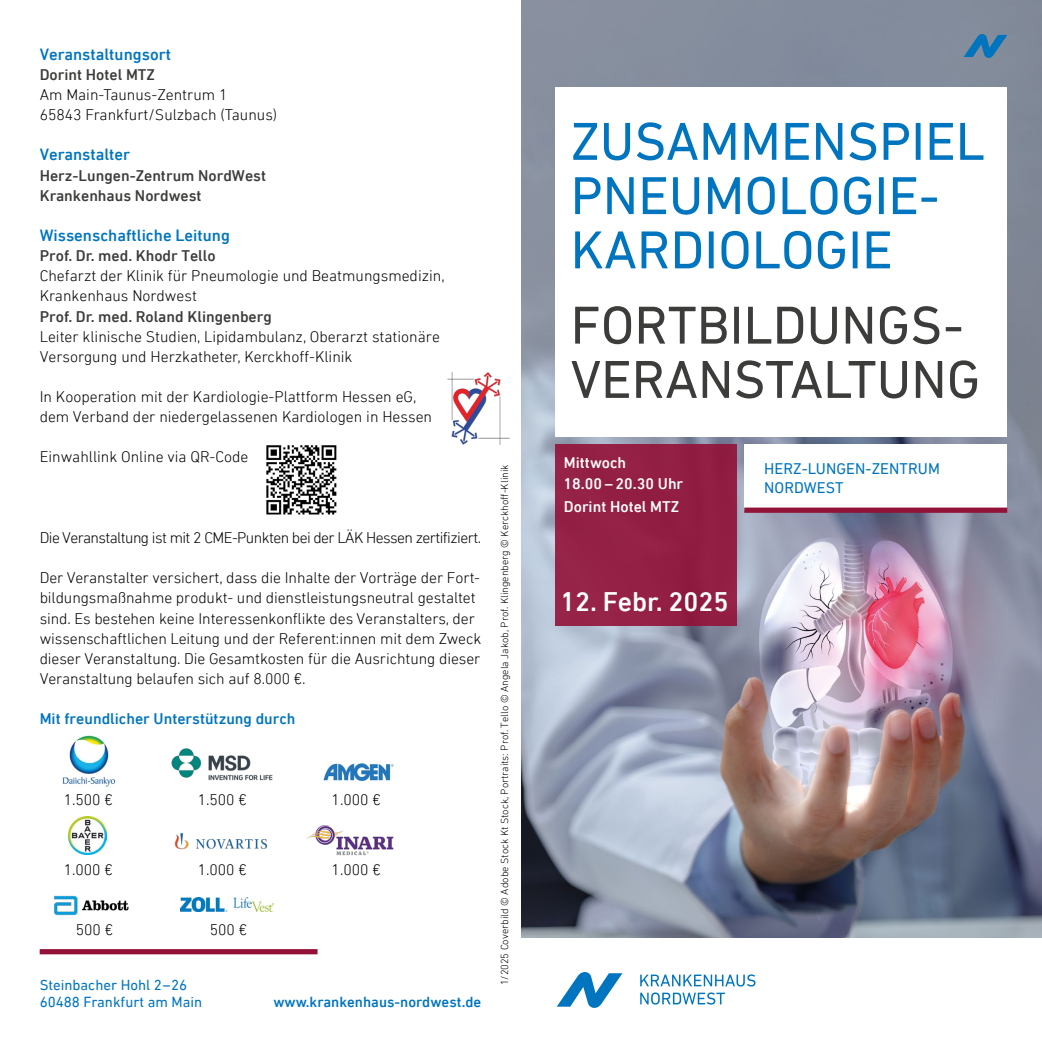
<style>
.page{position:relative;width:1042px;height:1042px;background:#fff}
.page>*{position:absolute;margin:0;border:0;box-sizing:border-box;transform-origin:0 0}
.t1{font:54.25px/54.2px "DIN Next LT Pro";color:#0075bf}
.t2{font:54.25px/54.2px "DIN Next LT Pro";color:#3c3c3b}
.t3{font:500 27.47px "DIN Next LT Pro";letter-spacing:-.005em;color:#fff}
.t4{font:500 16.62px "DIN Next LT Pro";color:#0075bf}
.t5{font:300 15.75px/20.1px "DIN Next LT Pro";letter-spacing:-.005em;color:#000}
.t6{font:500 15.75px/20.1px "DIN Next LT Pro";color:#3c3c3b}
.t7{font:300 15.75px "DIN Next LT Pro";letter-spacing:-.035em;color:#000}
.t8{font:500 15.75px/21px "DIN Next LT Pro";color:#fff}
.t9{font:500 15.75px "DIN Next LT Pro";color:#0075bf}
.t10{font:15.75px/19.2px "DIN Next LT Pro";letter-spacing:.005em;color:#0075bf}
.t11{font:14.88px/17.5px "DIN Next LT Pro";color:#0075bf}
.t12{font:500 14.88px "DIN Next LT Pro";color:#0075bf}
.t13{font:300 10.5px "DIN Next LT Pro";color:#000}
</style>
<div class="page">
<img style="left:521px;top:0;width:521px;height:937px">
<div style="left:40px;top:949px;width:277px;height:5px;background:#931238"></div>
<img style="left:266px;top:445px;width:71px;height:70px">
<img style="left:447px;top:372px;width:63px;height:72px">
<div style="left:744px;top:444px;width:263px;height:66px;background:#fff"></div>
<div style="left:744px;top:507px;width:263px;height:6px;background:#931238"></div>
<img style="left:323px;top:763px;width:71px;height:19px">
<img style="left:171px;top:748px;width:102px;height:33px">
<img style="left:62px;top:735px;width:54px;height:52px">
<img style="left:68px;top:816px;width:39px;height:38px">
<img style="left:307px;top:825px;width:87px;height:31px">
<img style="left:175px;top:833px;width:93px;height:16px">
<img style="left:181px;top:898px;width:92px;height:14px">
<img style="left:54px;top:895px;width:75px;height:21px">
<svg style="left:557px;top:972px;width:65px;height:36px"></svg>
<svg style="left:640px;top:974px;width:115px;height:12px"></svg>
<svg style="left:640px;top:992px;width:85px;height:12px"></svg>
<div style="left:556px;top:87px;width:451px;height:350px;background:#fff"></div>
<div style="left:556px;top:444px;width:181px;height:182px;background:#932044"></div>
<svg style="left:963px;top:32px;width:44px;height:27px"></svg>
<p class="t4" style="left:40px;top:45px;width:133px">Veranstaltungsort</p>
<p class="t6" style="left:40px;top:64px;width:117px">Dorint Hotel MTZ</p>
<p class="t5" style="left:40px;top:84px;width:239px">Am Main-Taunus-Zentrum 1<br>65843 Frankfurt/Sulzbach (Taunus)</p>
<p class="t4" style="left:40px;top:145px;width:92px">Veranstalter</p>
<p class="t6" style="left:40px;top:165px;width:228px">Herz-Lungen-Zentrum NordWest<br>Krankenhaus Nordwest</p>
<p class="t4" style="left:40px;top:226px;width:192px">Wissenschaftliche Leitung</p>
<p class="t6" style="left:40px;top:246px;width:177px">Prof. Dr. med. Khodr Tello</p>
<p class="t5" style="left:40px;top:266px;width:406px">Chefarzt der Klinik für Pneumologie und Beatmungsmedizin,<br>Krankenhaus Nordwest</p>
<p class="t6" style="left:40px;top:306px;width:234px">Prof. Dr. med. Roland Klingenberg</p>
<p class="t5" style="left:40px;top:326px;width:402px">Leiter klinische Studien, Lipidambulanz, Oberarzt stationäre<br>Versorgung und Herzkatheter, Kerckhoff-Klinik</p>
<p class="t5" style="left:40px;top:386px;width:394px">In Kooperation mit der Kardiologie-Plattform Hessen eG, dem Verband der niedergelassenen Kardiologen in Hessen</p>
<p class="t5" style="left:40px;top:447px;width:210px">Einwahllink Online via QR-Code</p>
<p class="t7" style="left:40px;top:528px;width:443px">Die Veranstaltung ist mit 2 CME-Punkten bei der LÄK Hessen zertifiziert.</p>
<p class="t5" style="left:40px;top:568px;width:443px">Der Veranstalter versichert, dass die Inhalte der Vorträge der Fort&shy;bildungsmaßnahme produkt- und dienstleistungsneutral gestaltet sind. Es bestehen keine Interessenkonflikte des Veranstalters, der wissenschaftlichen Leitung und der Referent:innen mit dem Zweck dieser Veranstaltung. Die Gesamtkosten für die Ausrichtung dieser Veranstaltung belaufen sich auf 8.000 €.</p>
<p class="t9" style="left:40px;top:710px;width:257px">Mit freundlicher Unterstützung durch</p>
<p class="t5" style="left:64px;top:789px;width:51px">1.500 €</p>
<p class="t5" style="left:198px;top:789px;width:51px">1.500 €</p>
<p class="t5" style="left:332px;top:789px;width:51px">1.000 €</p>
<p class="t5" style="left:64px;top:859px;width:51px">1.000 €</p>
<p class="t5" style="left:198px;top:859px;width:51px">1.000 €</p>
<p class="t5" style="left:332px;top:859px;width:51px">1.000 €</p>
<p class="t5" style="left:76px;top:920px;width:39px">500 €</p>
<p class="t5" style="left:210px;top:920px;width:39px">500 €</p>
<p class="t11" style="left:40px;top:976px;width:164px">Steinbacher Hohl 2–26<br>60488 Frankfurt am Main</p>
<p class="t12" style="left:273px;top:993px;width:209px">www.krankenhaus-nordwest.de</p>
<h1 class="t1" style="left:570px;top:114px;width:416px">ZUSAMMENSPIEL<br>PNEUMOLOGIE-<br>KARDIOLOGIE</h1>
<h1 class="t2" style="left:570px;top:297px;width:411px">FORTBILDUNGS-<br>VERANSTALTUNG</h1>
<p class="t8" style="left:563px;top:452px;width:121px">Mittwoch<br>18.00 – 20.30 Uhr</p>
<p class="t8" style="left:564px;top:495px;width:117px">Dorint Hotel MTZ</p>
<p class="t13" style="left:498px;top:985px;width:522px;rotate:-90deg">1/2025 Coverbild © Adobe Stock Kt Stock, Portraits: Prof. Tello © Angela Jakob, Prof. Klingenberg © Kerckhoff-Klinik</p>
<p class="t10" style="left:764px;top:458px;width:177px">HERZ-LUNGEN-ZENTRUM<br>NORDWEST</p>
<h2 class="t3" style="left:560px;top:586px;width:170px">12. Febr. 2025</h2>
</div>
